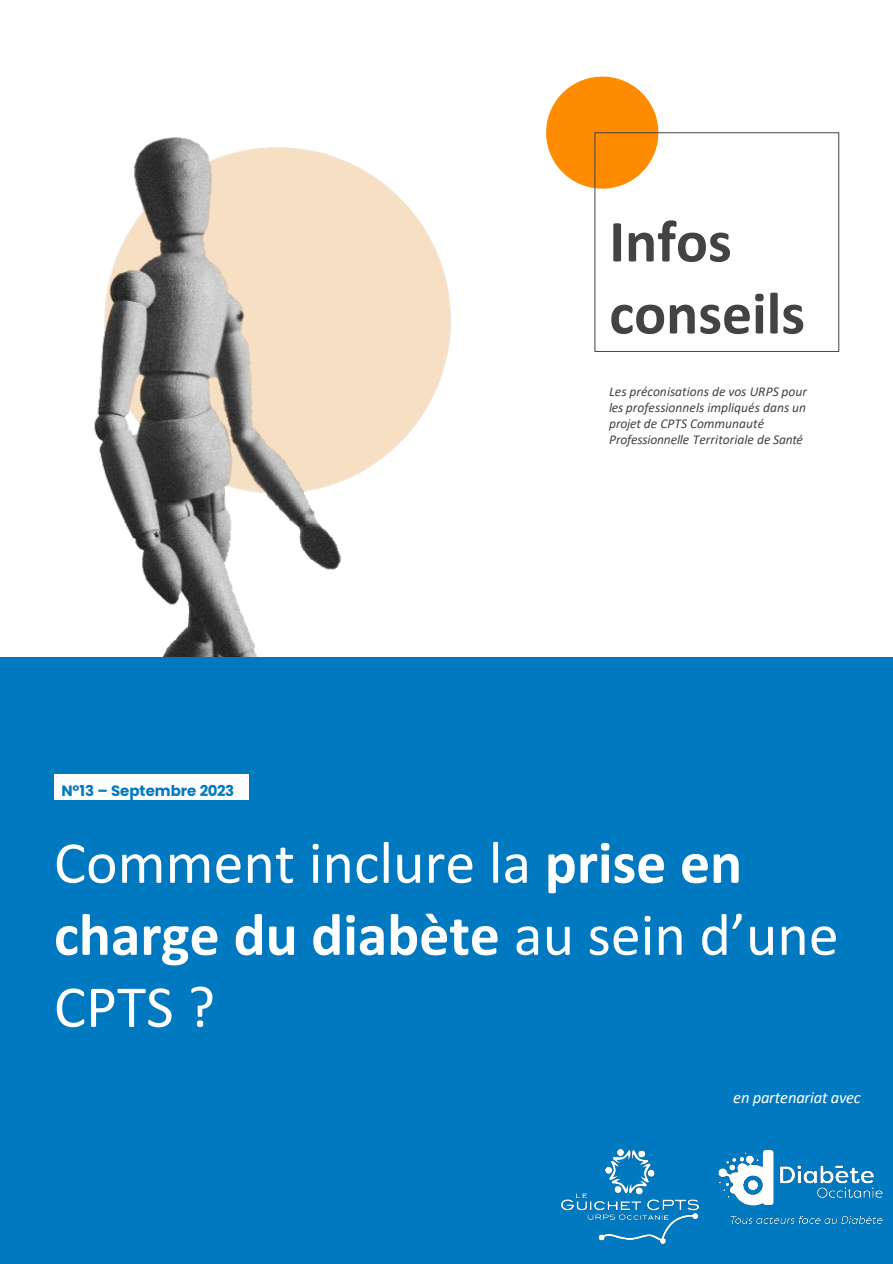
<style>
.page{position:relative;width:893px;height:1264px;background:#fff}
.page>*{position:absolute;margin:0;border:0;box-sizing:border-box;transform-origin:0 0}
.t1{font:60px/72px "Calibri";color:#fff}
.t2{font:700 60px/72px "Calibri";letter-spacing:-.005em;color:#434343}
.t3{font:italic 16.5px "Calibri";letter-spacing:-.01em;color:#fff}
.t4{font:700 15px "Poppins";color:#0079c1}
.t5{font:italic 13.5px/16.2px "Calibri";color:#434343}
.s1{font-weight:700}
</style>
<div class="page">
<svg style="left:546px;top:76px;width:112px;height:113px"></svg>
<div style="left:0;top:657px;width:892px;height:606px;background:#0079c1"></div>
<div style="left:54px;top:774px;width:194px;height:26px;background:#fff"></div>
<img style="left:561px;top:1149px;width:137px;height:93px">
<img style="left:698px;top:1149px;width:185px;height:75px">
<img style="left:94px;top:137px;width:357px;height:519px">
<h1 class="t2" style="left:609px;top:204px;width:197px">Infos conseils</h1>
<p class="t4" style="left:61px;top:781px;width:174px">N°13 – Septembre 2023</p>
<p class="t5" style="left:609px;top:382px;width:199px">Les préconisations de vos URPS pour les professionnels impliqués dans un projet de CPTS Communauté Professionnelle Territoriale de Santé</p>
<p class="t1" style="left:54px;top:825px;width:786px">Comment inclure la <span class="s1">prise en charge du diabète</span> au sein d’une<br>CPTS ?</p>
<p class="t3" style="left:733px;top:1086px;width:129px">en partenariat avec</p>
</div>
